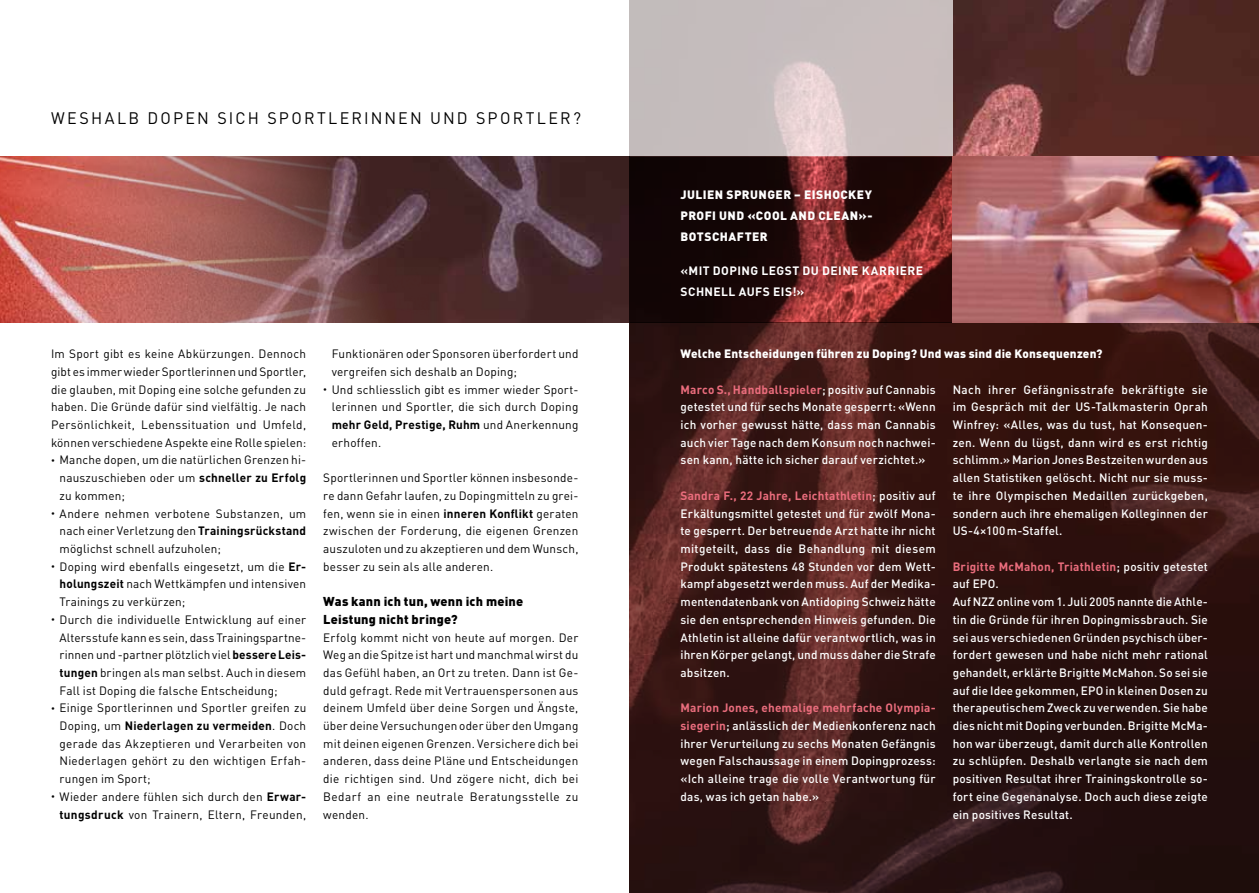
<style>
.page{position:relative;width:1259px;height:893px;background:#fff}
.page>*{position:absolute;margin:0;border:0;box-sizing:border-box;transform-origin:0 0}
.t1{font:16.5px "DIN";letter-spacing:.135em;color:#000}
.t2{font:900 12.75px/17.7px "DIN";letter-spacing:.015em;color:#000}
.t3{font:12px/17.7px "DIN";letter-spacing:.02em;color:#000;text-align:justify}
.t4{font:500 12px/17.7px "DIN";letter-spacing:.015em;color:#fff;text-align:justify}
.t5{font:900 12px/21px "DIN";letter-spacing:.035em;color:#fff;text-align:justify}
.t6{font:700 12px/21px "DIN";letter-spacing:.04em;color:#fff}
.s1{font-size:7.5px}
.s2{font-weight:700}
.s3{font-weight:700;color:#eb6d7d}
</style>
<div class="page">
<img style="left:952px;top:0;width:307px;height:156px">
<svg style="left:629px;top:0;width:323px;height:156px;background:#c9bfbf"></svg>
<svg style="left:629px;top:323px;width:630px;height:570px;background:#361614"></svg>
<img style="left:428px;top:156px;width:831px;height:167px">
<img style="left:0;top:156px;width:428px;height:167px">
<h1 class="t1" style="left:51px;top:108px;width:29px">Weshalb</h1>
<h1 class="t1" style="left:148px;top:108px;width:13px">dopen</h1>
<h1 class="t1" style="left:217px;top:108px;width:75px">sich Sportlerinnen</h1>
<h1 class="t1" style="left:430px;top:108px;width:13px">und</h1>
<h1 class="t1" style="left:476px;top:108px;width:25px">Sportler</h1>
<h1 class="t1" style="left:573px;top:108px;width:9px">?</h1>
<p class="t3" style="left:51px;top:345px;width:257px">Im Sport gibt es keine Abkürzungen. Dennoch gibt es immer wieder Sportlerinnen und Sportler, die glauben, mit Doping eine solche gefunden zu haben. Die Gründe dafür sind vielfältig. Je nach Persönlichkeit, Lebenssituation und Umfeld, können verschiedene Aspekte eine Rolle spielen:</p>
<p class="t3" style="left:60px;top:451px;width:248px;text-indent:-9px"><span class="s1">•</span> Manche dopen, um die natürlichen Grenzen hi&shy;nauszuschieben oder um <span class="s2">schneller zu Erfolg </span>zu kommen;</p>
<p class="t3" style="left:60px;top:504px;width:248px;text-indent:-9px"><span class="s1">•</span> Andere nehmen verbotene Substanzen, um nach einer Verletzung den <span class="s2">Trainingsrückstand </span>möglichst schnell aufzuholen;</p>
<p class="t3" style="left:60px;top:557px;width:248px;text-indent:-9px"><span class="s1">•</span> Doping wird ebenfalls eingesetzt, um die <span class="s2">Er&shy;holungszeit</span> nach Wettkämpfen und intensiven Trainings zu verkürzen;</p>
<p class="t3" style="left:60px;top:610px;width:248px;text-indent:-8px"><span class="s1">•</span> Durch die individuelle Entwicklung auf einer Altersstufe kann es sein, dass Trainingspartne&shy;rinnen und -partner plötzlich viel <span class="s2">bessere Leis&shy;tungen</span> bringen als man selbst. Auch in diesem Fall ist Doping die falsche Entscheidung;</p>
<p class="t3" style="left:60px;top:699px;width:248px;text-indent:-9px"><span class="s1">•</span> Einige Sportlerinnen und Sportler greifen zu Doping, um <span class="s2">N iederlagen zu vermeiden</span>. Doch gerade das Akzeptieren und Verarbeiten von Niederlagen gehört zu den wichtigen Erfah&shy;rungen im Sport;</p>
<p class="t3" style="left:51px;top:787px;width:257px;text-align:right"><span class="s1">•</span> Wieder andere fühlen sich durch den <span class="s2">Erwar&shy;tungsdruck</span> von Trainern, Eltern, Freunden,</p>
<p class="t3" style="left:332px;top:345px;width:248px">Funktionären oder Sponsoren überfordert und vergreifen sich deshalb an Doping;</p>
<p class="t3" style="left:332px;top:380px;width:248px;text-align:left;text-indent:-8px"><span class="s1">•</span> Und schliesslich gibt es immer wieder Sport&shy;lerinnen und Sportler, die sich durch Doping <span class="s2">mehr Geld, Prestige, Ruhm</span> und Anerkennung erhoffen.</p>
<p class="t3" style="left:323px;top:469px;width:257px">Sportlerinnen und Sportler können insbesonde&shy;re dann Gefahr laufen, zu Dopingmitteln zu grei&shy;fen, wenn sie in einen <span class="s2">inneren Konflikt</span> geraten zwischen der Forderung, die eigenen Grenzen auszuloten und zu akzeptieren und dem Wunsch, besser zu sein als alle anderen.</p>
<p class="t2" style="left:323px;top:592px;width:201px">Was kann ich tun, wenn ich meine<br>Leistung nicht bringe?</p>
<p class="t3" style="left:323px;top:628px;width:257px">Erfolg kommt nicht von heute auf morgen. Der Weg an die Spitze ist hart und manchmal wirst du das Gefühl haben, an Ort zu treten. Dann ist Ge&shy;duld gefragt. Rede mit Vertrauenspersonen aus deinem Umfeld über deine Sorgen und Ängste, über deine Versuchungen oder über den Umgang mit deinen eigenen Grenzen. Versichere dich bei anderen, dass deine Pläne und Entscheidungen die richtigen sind. Und zögere nicht, dich bei Bedarf an eine neutrale Beratungsstelle zu wenden.</p>
<p class="t5" style="left:680px;top:183px;width:193px">Julien Sprunger – Eishockey Profi und «cool and clean»- Botschafter</p>
<p class="t6" style="left:680px;top:259px;width:244px">«M it Doping legst du deine Karriere sch nell aufs Eis!»</p>
<p class="t5" style="left:680px;top:343px;width:423px">Welche Entscheidungen führen zu Doping? Und was sind die Konsequenzen?</p>
<p class="t4" style="left:680px;top:380px;width:257px"><span class="s3">Marco S., Handballspieler</span>; positiv auf Cannabis getestet und für sechs Monate gesperrt: «Wenn ich vorher gewusst hätte, dass man Cannabis auch vier Tage nach dem Konsum noch nachwei&shy;sen kann, hätte ich sicher darauf verzichtet.»</p>
<p class="t4" style="left:680px;top:486px;width:257px"><span class="s3">Sandra F., 22 Jahre, Leichtathletin</span>; positiv auf Erkältungsmittel getestet und für zwölf Mona&shy;te gesperrt. Der betreuende Arzt hatte ihr nicht mitgeteilt, dass die Behandlung mit diesem Produkt spätestens 48 Stunden vor dem Wett&shy;kampf abgesetzt werden muss. Auf der Medika&shy;mentendatenbank von Antidoping Schweiz hätte sie den entsprechenden Hinweis gefunden. Die Athletin ist alleine dafür verantwortlich, was in ihren Körper gelangt, und muss daher die Strafe absitzen.</p>
<p class="t4" style="left:680px;top:699px;width:257px"><span class="s3">Marion Jones, ehemalige mehrfache Olympia&shy;siegerin</span>; anlässlich der Medienkonferenz nach ihrer Verurteilung zu sechs Monaten Gefängnis wegen Falschaussage in einem Dopingprozess: «Ich alleine trage die volle Verantwortung für das, was ich getan habe.»</p>
<p class="t4" style="left:952px;top:380px;width:257px">Nach ihrer Gefängnisstrafe bekräftigte sie im Gespräch mit der US-Talkmasterin Oprah Winfrey: «Alles, was du tust, hat Konsequen&shy;zen. Wenn du lügst, dann wird es erst richtig schlimm.» Marion Jones Bestzeiten wurden aus allen Statistiken gelöscht. Nicht nur sie muss&shy;te ihre Olympischen Medaillen zurückgeben, sondern auch ihre ehemaligen Kolleginnen der US-4×100m-Staffel.</p>
<p class="t4" style="left:952px;top:557px;width:257px;text-align:left"><span class="s3">Brigitte McMahon, Triathletin</span>; positiv getestet auf EPO.<br>Auf NZZ online vom 1. Juli 2005 nannte die Athle&shy;tin die Gründe für ihren Dopingmissbrauch. Sie sei aus verschiedenen Gründen psychisch über&shy;fordert gewesen und habe nicht mehr rational gehandelt, erklärte Brigitte McMahon. So sei sie auf die Idee gekommen, EPO in kleinen Dosen zu therapeutischem Zweck zu verwenden. Sie habe dies nicht mit Doping verbunden. Brigitte McMa&shy;hon war überzeugt, damit durch alle Kontrollen zu schlüpfen. Deshalb verlangte sie nach dem positiven Resultat ihrer Trainingskontrolle so&shy;fort eine Gegenanalyse. Doch auch diese zeigte ein positives Resultat.</p>
</div>
